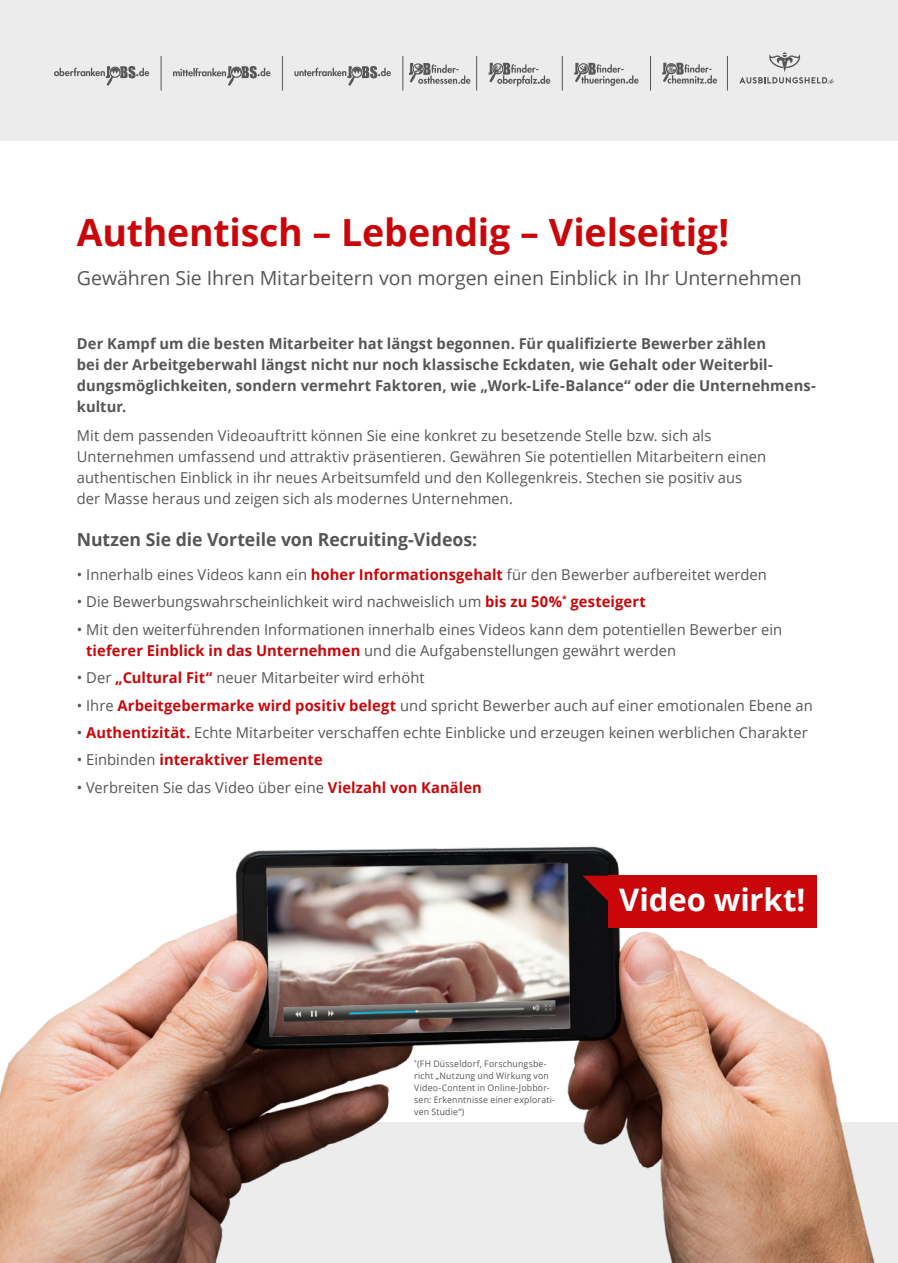
<style>
.page{position:relative;width:898px;height:1263px;background:#fff}
.page>*{position:absolute;margin:0;border:0;box-sizing:border-box;transform-origin:0 0}
.t1{font:700 37.5px "Open Sans";letter-spacing:-.005em;color:#c9070a}
.t2{font:700 31.05px "Open Sans";letter-spacing:-.005em;color:#fff}
.t3{font:19.5px "Open Sans";letter-spacing:-.005em;color:#565656}
.t4{font:700 18px "Open Sans";letter-spacing:-.005em;color:#565656}
.t5{font:15px/21px "Open Sans";letter-spacing:.005em;color:#565656}
.t6{font:700 15px/21px "Open Sans";letter-spacing:.005em;color:#565656}
.t7{font:700 15px "Open Sans";letter-spacing:.005em;color:#c9070a}
.t8{font:9px/12px "Open Sans";letter-spacing:.025em;color:#565656;scale:.96 1}
.s1{font-weight:700;color:#c9070a}
.s2{font-weight:400;color:#565656}
</style>
<div class="page">
<img style="left:0;top:846px;width:897px;height:417px">
<svg style="left:582px;top:876px;width:26px;height:26px"></svg>
<div style="left:608px;top:876px;width:208px;height:52px;background:#c9070a"></div>
<hr style="left:897px;top:1123px;width:1px;height:140px;background:#ececed">
<div style="left:0;top:0;width:897px;height:140px;background:#ececed"></div>
<hr style="left:561px;top:56px;width:1px;height:35px;background:#565656">
<hr style="left:650px;top:56px;width:1px;height:35px;background:#565656">
<hr style="left:727px;top:56px;width:1px;height:35px;background:#565656">
<svg style="left:739px;top:52px;width:94px;height:32px"></svg>
<svg style="left:54px;top:66px;width:95px;height:20px"></svg>
<svg style="left:173px;top:66px;width:97px;height:20px"></svg>
<hr style="left:161px;top:56px;width:1px;height:35px;background:#565656">
<hr style="left:402px;top:56px;width:1px;height:35px;background:#565656">
<hr style="left:282px;top:56px;width:1px;height:35px;background:#565656">
<hr style="left:476px;top:56px;width:1px;height:35px;background:#565656">
<svg style="left:294px;top:66px;width:97px;height:20px"></svg>
<svg style="left:488px;top:63px;width:62px;height:23px"></svg>
<svg style="left:574px;top:63px;width:64px;height:23px"></svg>
<svg style="left:662px;top:63px;width:54px;height:21px"></svg>
<svg style="left:409px;top:63px;width:61px;height:21px"></svg>
<h1 class="t1" style="left:77px;top:205px;width:653px">Authentisch – Lebendig – Vielseitig!</h1>
<h3 class="t3" style="left:77px;top:265px;width:726px">Gewähren Sie Ihren Mitarbeitern von morgen einen Einblick in Ihr Unternehmen</h3>
<p class="t6" style="left:77px;top:332px;width:740px">Der Kampf um die besten Mitarbeiter hat längst begonnen. Für qualifizierte Bewerber zählen<br>bei der Arbeitgeberwahl längst nicht nur noch klassische Eckdaten, wie Gehalt oder Weiterbil&shy;dungsmöglichkeiten, sondern vermehrt Faktoren, wie „Work-Life-Balance“ oder die Unternehmens&shy;kultur.</p>
<p class="t5" style="left:77px;top:425px;width:690px">Mit dem passenden Videoauftritt können Sie eine konkret zu besetzende Stelle bzw. sich als Unternehmen umfassend und attraktiv präsentieren. Gewähren Sie potentiellen Mitarbeitern einen authentischen Einblick in ihr neues Arbeitsumfeld und den Kollegenkreis. Stechen sie positiv aus der Masse heraus und zeigen sich als modernes Unternehmen.</p>
<p class="t4" style="left:77px;top:527px;width:402px">Nutzen Sie die Vorteile von Recruiting-Videos:</p>
<p class="t5" style="left:77px;top:564px;width:691px">• Innerhalb eines Videos kann ein <span class="s1">hoher Informationsgehalt</span> für den Bewerber aufbereitet werden</p>
<p class="t5" style="left:77px;top:591px;width:570px">• Die Bewerbungswahrscheinlichkeit wird nachweislich um <span class="s1">bis zu 50%</span><sup>*</sup> <span class="s1">gesteigert</span></p>
<p class="t5" style="left:86px;top:618px;width:697px;text-indent:-9px">• Mit den weiterführenden Informationen innerhalb eines Videos kann dem potentiellen Bewerber ein <span class="s1">tieferer Einblick in das Unternehmen</span> und die Aufgabenstellungen gewährt werden</p>
<p class="t5" style="left:77px;top:667px;width:349px">• Der <span class="s1">„Cultural Fit“</span> neuer Mitarbeiter wird erhöht</p>
<p class="t5" style="left:77px;top:694px;width:737px">• Ihre <span class="s1">Arbeitgebermarke wird positiv belegt</span> und spricht Bewerber auch auf einer emotionalen Ebene an</p>
<p class="t5" style="left:77px;top:722px;width:732px">• <span class="s1">Authentizität.</span> Echte Mitarbeiter verschaffen echte Einblicke und erzeugen keinen werblichen Charakter</p>
<p class="t7" style="left:77px;top:749px;width:247px"><span class="s2">• Einbinden</span> interaktiver Elemente</p>
<p class="t5" style="left:77px;top:776px;width:406px">• Verbreiten Sie das Video über eine <span class="s1">Vielzahl von Kanälen</span></p>
<p class="t8" style="left:414px;top:1058px;width:148px"><sup>*</sup>(FH Düsseldorf, Forschungsbe&shy;richt „Nutzung und Wirkung von<br>Video-Content in Online-Jobbör&shy;sen: Erkenntnisse einer explorati&shy;ven Studie“)</p>
<h2 class="t2" style="left:618px;top:877px;width:188px">Video wirkt!</h2>
</div>
